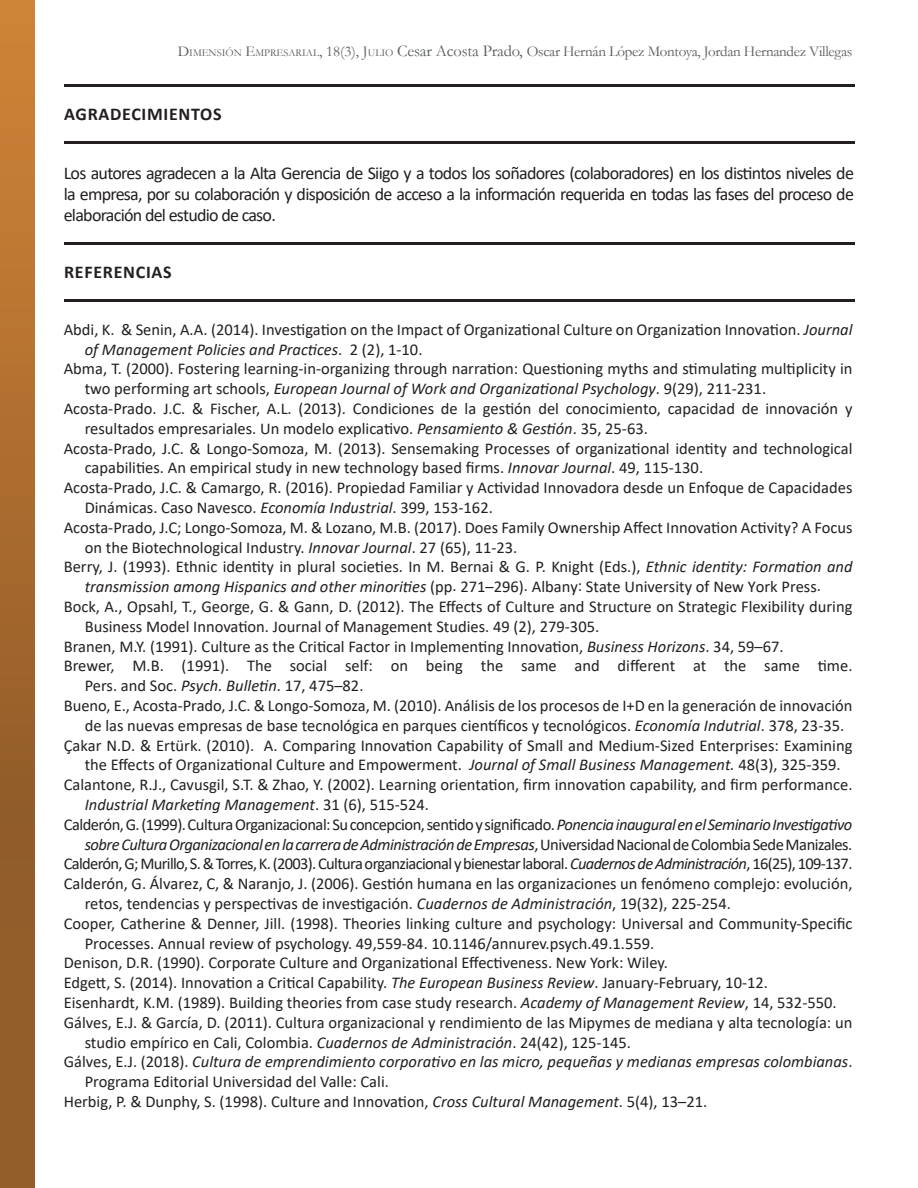
<style>
.page{position:relative;width:918px;height:1188px;background:#fff}
.page>*{position:absolute;margin:0;border:0;box-sizing:border-box;transform-origin:0 0}
.columnas{font:18px/21px "Calibri";letter-spacing:-.04em;color:#231f20;text-align:justify}
.t1{font:700 18px "Calibri";letter-spacing:.04em;color:#231f20}
.t2{font:16.5px/19.8px "Calibri";color:#231f20}
.t3{font:16.5px/19.8px "Calibri";letter-spacing:-.03em;color:#231f20;text-align:right}
.t4{font:italic 16.5px/19.8px "Calibri";color:#231f20}
.t5{font:16.5px "Calibri";letter-spacing:-.04em;color:#231f20}
.t6{font:15px "Garamond";letter-spacing:-.02em;color:#585b5c}
.s1{font-style:inherit}
.s2{font-size:10.5px}
.s3{font-size:16.5px}
.s4{font-style:italic}
.s5{font-style:normal}
</style>
<div class="page">
<img style="left:0;top:0;width:35px;height:1188px">
<hr style="left:64px;top:84px;width:790px;height:3px;background:#231f20">
<hr style="left:64px;top:242px;width:790px;height:3px;background:#231f20">
<hr style="left:64px;top:142px;width:790px;height:2px;background:#231f20">
<hr style="left:64px;top:299px;width:790px;height:3px;background:#231f20">
<p class="t6" style="left:178px;top:42px;width:676px"><span class="s1">D</span><span class="s2">IMENSIÓN</span> <span class="s1">E</span><span class="s2">MPRESARIAL</span><span class="s1">, 18(3), J</span><span class="s2">ULIO</span> <span class="s3">Cesar Acosta Prado,</span> Oscar Hernán López Montoya, Jordan Hernandez Villegas</p>
<p class="t1" style="left:64px;top:101px;width:159px">AGRADECIMIENTOS</p>
<p class="columnas" style="left:64px;top:162px;width:792px">Los autores agradecen a la Alta Gerencia de Siigo y a todos los soñadores (colaboradores) en los distintos niveles de la empresa, por su colaboración y disposición de acceso a la información requerida en todas las fases del proceso de elaboración del estudio de caso.</p>
<p class="t1" style="left:64px;top:259px;width:109px">REFERENCIAS</p>
<p class="t2" style="left:85px;top:319px;width:769px;text-indent:-21px">Abdi, K. &amp; Senin, A.A. (2014). Investigation on the Impact of Organizational Culture on Organization Innovation. <span class="s4">Journal of Management Policies and Practices</span>. 2 (2), 1-10.</p>
<p class="t2" style="left:85px;top:359px;width:769px;text-indent:-21px">Abma, T. (2000). Fostering learning-in-organizing through narration: Questioning myths and stimulating multiplicity in two performing art schools, <span class="s4">European Journal of Work and Organizational Psychology</span>. 9(29), 211-231.</p>
<p class="t2" style="left:85px;top:398px;width:769px;text-indent:-21px">Acosta-Prado. J.C. &amp; Fischer, A.L. (2013). Condiciones de la gestión del conocimiento, capacidad de innovación y resultados empresariales. Un modelo explicativo. <span class="s4">Pensamiento &amp; Gestión</span>. 35, 25-63.</p>
<p class="t2" style="left:85px;top:438px;width:769px;text-indent:-21px">Acosta-Prado, J.C. &amp; Longo-Somoza, M. (2013). Sensemaking Processes of organizational identity and technological capabilities. An empirical study in new technology based firms. <span class="s4">Innovar Journal</span>. 49, 115-130.</p>
<p class="t2" style="left:85px;top:477px;width:769px;text-indent:-21px">Acosta-Prado, J.C. &amp; Camargo, R. (2016). Propiedad Familiar y Actividad Innovadora desde un Enfoque de Capacidades<br>Dinámicas. Caso Navesco. <span class="s4">Economía Industrial</span>. 399, 153-162.</p>
<p class="t2" style="left:85px;top:517px;width:769px;text-indent:-21px">Acosta-Prado, J.C; Longo-Somoza, M. &amp; Lozano, M.B. (2017). Does Family Ownership Affect Innovation Activity? A Focus on the Biotechnological Industry. <span class="s4">Innovar Journal</span>. 27 (65), 11-23.</p>
<p class="t2" style="left:85px;top:557px;width:769px;text-indent:-21px">Berry, J. (1993). Ethnic identity in plural societies. In M. Bernai &amp; G. P. Knight (Eds.), <span class="s4">Ethnic identity: Formation and transmission among Hispanics and other minorities</span> (pp. 271–296). Albany: State University of New York Press.</p>
<p class="t2" style="left:85px;top:596px;width:769px;text-indent:-21px">Bock, A., Opsahl, T., George, G. &amp; Gann, D. (2012). The Effects of Culture and Structure on Strategic Flexibility during<br>Business Model Innovation. Journal of Management Studies. 49 (2), 279-305.</p>
<p class="t2" style="left:64px;top:636px;width:722px">Branen, M.Y. (1991). Culture as the Critical Factor in Implementing Innovation, <span class="s4">Business Horizons</span>. 34, 59–67.</p>
<p class="t2" style="left:85px;top:656px;width:769px;text-indent:-21px">Brewer, M.B. (1991). The social self: on being the same and different at the same time.<br>Pers. and Soc. <span class="s4">Psych. Bulletin</span>. 17, 475–82.</p>
<p class="t2" style="left:85px;top:695px;width:769px;text-indent:-21px">Bueno, E., Acosta-Prado, J.C. &amp; Longo-Somoza, M. (2010). Análisis de los procesos de I+D en la generación de innovación de las nuevas empresas de base tecnológica en parques científicos y tecnológicos. <span class="s4">Economía Indutrial</span>. 378, 23-35.</p>
<p class="t2" style="left:64px;top:735px;width:790px;text-align:center">Çakar N.D. &amp; Ertürk. (2010). A. Comparing Innovation Capability of Small and Medium-Sized Enterprises: Examining the Effects of Organizational Culture and Empowerment. <span class="s4">Journal of Small Business Management.</span> 48(3), 325-359.</p>
<p class="t2" style="left:85px;top:774px;width:769px;text-indent:-21px">Calantone, R.J., Cavusgil, S.T. &amp; Zhao, Y. (2002). Learning orientation, firm innovation capability, and firm performance.<br><span class="s4">Industrial Marketing Management</span>. 31 (6), 515-524.</p>
<p class="t3" style="left:64px;top:814px;width:790px">Calderón, G. (1999). Cultura Organizacional: Su concepcion, sentido y significado. <span class="s4">Ponencia inaugural en el Seminario Investigativo sobre Cultura Organizacional en la carrera de Administración de Empresas</span>, Universidad Nacional de Colombia Sede Manizales.</p>
<p class="t5" style="left:64px;top:852px;width:790px">Calderón, G; Murillo, S. &amp; Torres, K. (2003). Cultura organziacional y bienestar laboral. <span class="s4">Cuadernos de Administración</span>, 16(25), 109-137.</p>
<p class="t2" style="left:85px;top:873px;width:769px;text-indent:-21px">Calderón, G. Álvarez, C, &amp; Naranjo, J. (2006). Gestión humana en las organizaciones un fenómeno complejo: evolución, retos, tendencias y perspectivas de investigación. <span class="s4">Cuadernos de Administración</span>, 19(32), 225-254.</p>
<p class="t2" style="left:85px;top:913px;width:769px;text-indent:-21px">Cooper, Catherine &amp; Denner, Jill. (1998). Theories linking culture and psychology: Universal and Community-Specific<br>Processes. Annual review of psychology. 49,559-84. 10.1146/annurev.psych.49.1.559.</p>
<p class="t2" style="left:64px;top:953px;width:606px">Denison, D.R. (1990). Corporate Culture and Organizational Effectiveness. New York: Wiley.</p>
<p class="t2" style="left:64px;top:972px;width:706px">Edgett, S. (2014). Innovation a Critical Capability. <span class="s4">The European Business Review</span>. January-February, 10-12.</p>
<p class="t2" style="left:64px;top:992px;width:774px">Eisenhardt, K.M. (1989). Building theories from case study research. <span class="s4">Academy of Management Review</span>, 14, 532-550.</p>
<p class="t2" style="left:85px;top:1012px;width:769px;text-indent:-21px">Gálves, E.J. &amp; García, D. (2011). Cultura organizacional y rendimiento de las Mipymes de mediana y alta tecnología: un studio empírico en Cali, Colombia. <span class="s4">Cuadernos de Administración</span>. 24(42), 125-145.</p>
<p class="t4" style="left:85px;top:1051px;width:769px;text-indent:-21px"><span class="s5">Gálves, E.J. (2018).</span> Cultura de emprendimiento corporativo en las micro, pequeñas y medianas empresas colombianas<span class="s5">.<br>Programa Editorial Universidad del Valle: Cali.</span></p>
<p class="t2" style="left:64px;top:1091px;width:645px">Herbig, P. &amp; Dunphy, S. (1998). Culture and Innovation, <span class="s4">Cross Cultural Management</span>. 5(4), 13–21.</p>
</div>
